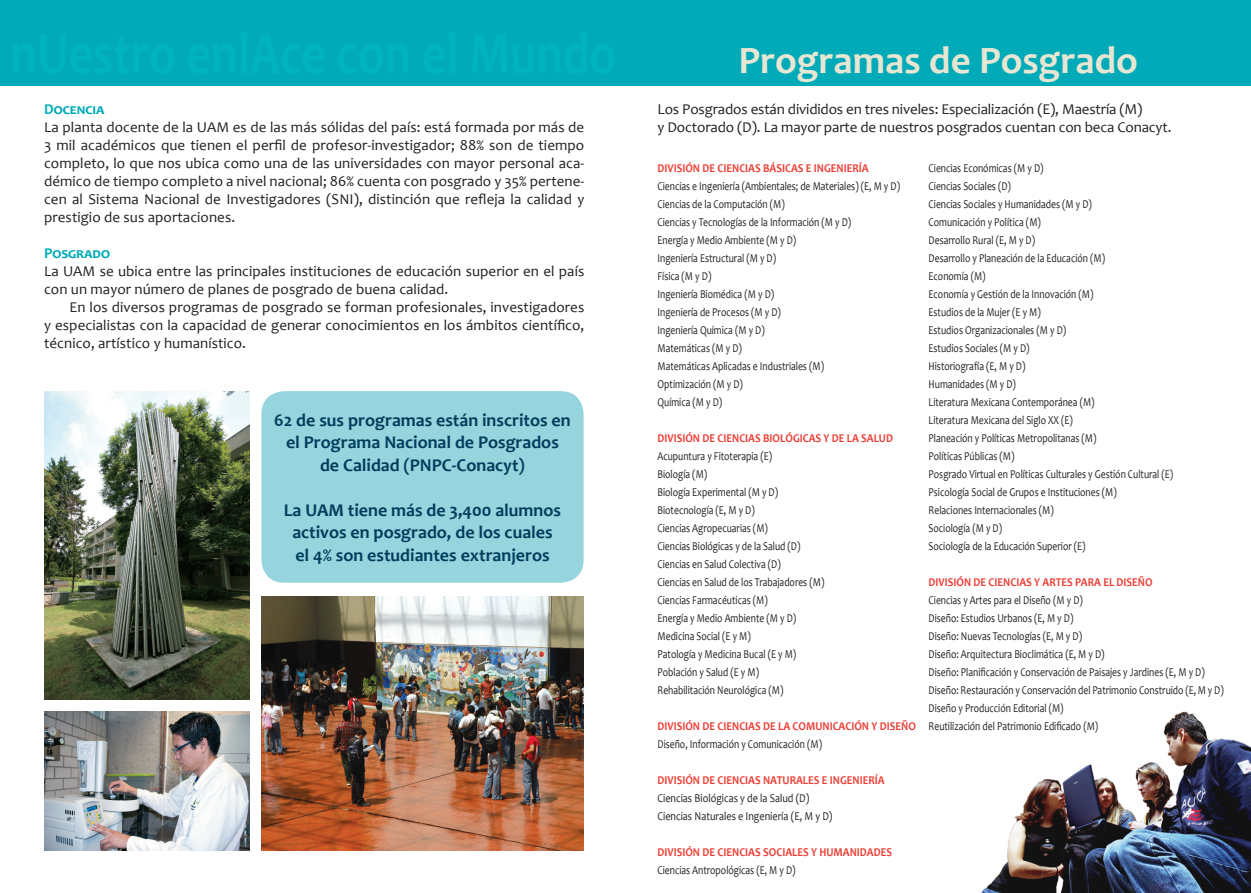
<style>
.page{position:relative;width:1251px;height:893px;background:#fff}
.page>*{position:absolute;margin:0;border:0;box-sizing:border-box;transform-origin:0 0}
.t1{font:700 39px "Candara";color:#e7e6d3}
.t2{font:700 18px/22.5px "Candara";color:#003e5e;text-align:center}
.t3{font:15px/18px "Candara";letter-spacing:.005em;color:#231f20;text-align:justify}
.t4{font:700 15px "Candara";letter-spacing:.005em;color:#00aab8}
.t5{font:12px/18px "Candara";color:#231f20;scale:.8 1}
.t6{font:700 12px "Candara";color:#ee3e34;scale:.9 1}
.t7{font:12px/18px "Candara";color:#231f20;scale:.85 1}
</style>
<div class="page">
<div style="left:261px;top:391px;width:322px;height:192px;background:#96d5dd;border-radius:23px"></div>
<div style="left:0;top:0;width:1250px;height:85px;background:#00aab8"></div>
<img style="left:261px;top:597px;width:322px;height:253px">
<img style="left:44px;top:391px;width:205px;height:309px">
<img style="left:44px;top:711px;width:205px;height:139px">
<img style="left:981px;top:711px;width:269px;height:182px">
<p class="t4" style="left:44px;top:100px;width:61px">Docencia</p>
<p class="t3" style="left:44px;top:118px;width:541px">La planta docente de la UAM es de las más sólidas del país: está formada por más de 3 mil académicos que tienen el perfil de profesor-investigador; 88% son de tiempo completo, lo que nos ubica como una de las universidades con mayor personal aca&shy;démico de tiempo completo a nivel nacional; 86% cuenta con posgrado y 35% pertene&shy;cen al Sistema Nacional de Investigadores (SNI), distinción que refleja la calidad y prestigio de sus aportaciones.</p>
<p class="t4" style="left:44px;top:244px;width:67px">Posgrado</p>
<p class="t3" style="left:44px;top:262px;width:541px">La UAM se ubica entre las principales instituciones de educación superior en el país con un mayor número de planes de posgrado de buena calidad.</p>
<p class="t3" style="left:44px;top:298px;width:541px;text-indent:26px">En los diversos programas de posgrado se forman profesionales, investigadores y especialistas con la capacidad de generar conocimientos en los ámbitos científico, técnico, artístico y humanístico.</p>
<h2 class="t2" style="left:274px;top:409px;width:298px">62 de sus programas están inscritos en el Programa Nacional de Posgrados de Calidad (PNPC-Conacyt)</h2>
<h2 class="t2" style="left:284px;top:499px;width:278px">La UAM tiene más de 3,400 alumnos activos en posgrado, de los cuales el 4% son estudiantes extranjeros</h2>
<h1 class="t1" style="left:738px;top:36px;width:401px">Programas de Posgrado</h1>
<p class="t3" style="left:657px;top:100px;width:515px">Los Posgrados están divididos en tres niveles: Especialización (E), Maestría (M)<br>y Doctorado (D). La mayor parte de nuestros posgrados cuentan con beca Conacyt.</p>
<p class="t6" style="left:657px;top:160px;width:236px">DIVISIÓN DE CIENCIAS BÁSICAS E INGENIERÍA</p>
<p class="t5" style="left:657px;top:177px;width:304px">Ciencias e Ingeniería (Ambientales; de Materiales) (E, M y D)<br>Ciencias de la Computación (M)<br>Ciencias y Tecnologías de la Información (M y D)<br>Energía y Medio Ambiente (M y D)<br>Ingeniería Estructural (M y D)<br>Física (M y D)<br>Ingeniería Biomédica (M y D)<br>Ingeniería de Procesos (M y D)<br>Ingeniería Química (M y D)<br>Matemáticas (M y D)<br>Matemáticas Aplicadas e Industriales (M)<br>Optimización (M y D)<br>Química (M y D)</p>
<p class="t6" style="left:657px;top:430px;width:263px">DIVISIÓN DE CIENCIAS BIOLÓGICAS Y DE LA SALUD</p>
<p class="t5" style="left:657px;top:447px;width:210px">Acupuntura y Fitoterapia (E)<br>Biología (M)<br>Biología Experimental (M y D)<br>Biotecnología (E, M y D)<br>Ciencias Agropecuarias (M)<br>Ciencias Biológicas y de la Salud (D)<br>Ciencias en Salud Colectiva (D)<br>Ciencias en Salud de los Trabajadores (M)<br>Ciencias Farmacéuticas (M)<br>Energía y Medio Ambiente (M y D)<br>Medicina Social (E y M)<br>Patología y Medicina Bucal (E y M)<br>Población y Salud (E y M)<br>Rehabilitación Neurológica (M)</p>
<p class="t6" style="left:657px;top:718px;width:288px">DIVISIÓN DE CIENCIAS DE LA COMUNICACIÓN Y DISEÑO</p>
<p class="t5" style="left:657px;top:735px;width:207px">Diseño, Información y Comunicación (M)</p>
<p class="t6" style="left:657px;top:772px;width:254px">DIVISIÓN DE CIENCIAS NATURALES E INGENIERÍA</p>
<p class="t7" style="left:657px;top:789px;width:207px">Ciencias Biológicas y de la Salud (D)<br>Ciencias Naturales e Ingeniería (E, M y D)</p>
<p class="t6" style="left:657px;top:844px;width:262px">DIVISIÓN DE CIENCIAS SOCIALES Y HUMANIDADES</p>
<p class="t5" style="left:657px;top:861px;width:174px">Ciencias Antropológicas (E, M y D)</p>
<p class="t5" style="left:928px;top:159px;width:307px">Ciencias Económicas (M y D)<br>Ciencias Sociales (D)<br>Ciencias Sociales y Humanidades (M y D)<br>Comunicación y Política (M)<br>Desarrollo Rural (E, M y D)<br>Desarrollo y Planeación de la Educación (M)<br>Economía (M)<br>Economía y Gestión de la Innovación (M)<br>Estudios de la Mujer (E y M)<br>Estudios Organizacionales (M y D)<br>Estudios Sociales (M y D)<br>Historiografía (E, M y D)<br>Humanidades (M y D)<br>Literatura Mexicana Contemporánea (M)<br>Literatura Mexicana del Siglo XX (E)<br>Planeación y Políticas Metropolitanas (M)<br>Políticas Públicas (M)<br>Posgrado Virtual en Políticas Culturales y Gestión Cultural (E)<br>Psicología Social de Grupos e Instituciones (M)<br>Relaciones Internacionales (M)<br>Sociología (M y D)<br>Sociología de la Educación Superior (E)</p>
<p class="t6" style="left:928px;top:574px;width:250px">DIVISIÓN DE CIENCIAS Y ARTES PARA EL DISEÑO</p>
<p class="t5" style="left:928px;top:591px;width:370px">Ciencias y Artes para el Diseño (M y D)<br>Diseño: Estudios Urbanos (E, M y D)<br>Diseño: Nuevas Tecnologías (E, M y D)<br>Diseño: Arquitectura Bioclimática (E, M y D)<br>Diseño: Planificación y Conservación de Paisajes y Jardines (E, M y D)<br>Diseño: Restauración y Conservación del Patrimonio Construido (E, M y D)<br>Diseño y Producción Editorial (M)<br>Reutilización del Patrimonio Edificado (M)</p>
</div>
